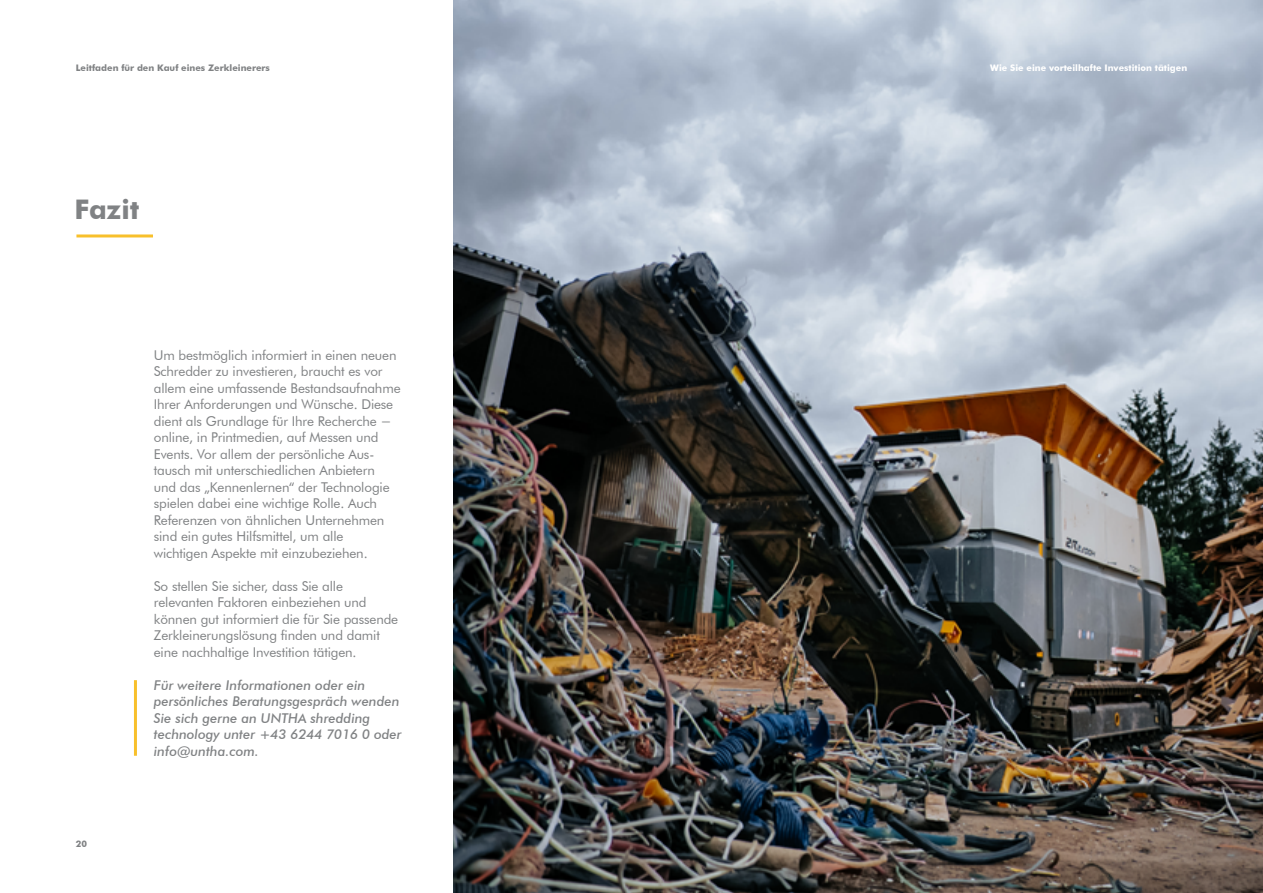
<style>
.page{position:relative;width:1263px;height:893px;background:#fff}
.page>*{position:absolute;margin:0;border:0;box-sizing:border-box;transform-origin:0 0}
.t1{font:700 27px "Futura BT";color:#808284}
.t2{font:13.5px/16.5px "Futura BT";letter-spacing:-.01em;color:#808284}
.t3{font:italic 500 13.5px/16.5px "Futura BT";color:#808284}
.t4{font:700 9px "Futura BT";color:#fff}
.t5{font:700 9px "Futura BT";color:#808284}
</style>
<div class="page">
<img style="left:454px;top:0;width:809px;height:893px">
<hr style="left:76px;top:234px;width:77px;height:3px;background:#f8c02b">
<hr style="left:134px;top:680px;width:3px;height:76px;background:#f8c02b">
<p class="t5" style="left:76px;top:62px;width:196px">Leitfaden für den Kauf eines Zerkleinerers</p>
<h1 class="t1" style="left:74px;top:193px;width:67px">Fazit</h1>
<p class="t5" style="left:76px;top:838px;width:13px">20</p>
<p class="t2" style="left:154px;top:347px;width:248px">Um bestmöglich informiert in einen neuen Schredder zu investieren, braucht es vor allem eine umfassende Bestandsaufnahme Ihrer Anforderungen und Wünsche. Diese dient als Grundlage für Ihre Recherche − online, in Printmedien, auf Messen und Events. Vor allem der persönliche Aus&shy;tausch mit unterschiedlichen Anbietern und das „Kennenlernen“ der Technologie spielen dabei eine wichtige Rolle. Auch Referenzen von ähnlichen Unternehmen sind ein gutes Hilfsmittel, um alle wichtigen Aspekte mit einzubeziehen.</p>
<p class="t2" style="left:154px;top:577px;width:246px">So stellen Sie sicher, dass Sie alle relevanten Faktoren einbeziehen und können gut informiert die für Sie passende Zerkleinerungslösung finden und damit eine nachhaltige Investition tätigen.</p>
<p class="t3" style="left:154px;top:676px;width:249px">Für weitere Informationen oder ein persönliches Beratungsgespräch wenden<br>Sie sich gerne an UNTHA shredding technology unter +43 6244 7016 0 oder info@untha.com.</p>
<p class="t4" style="left:990px;top:62px;width:199px">Wie Sie eine vorteilhafte Investition tätigen</p>
</div>
